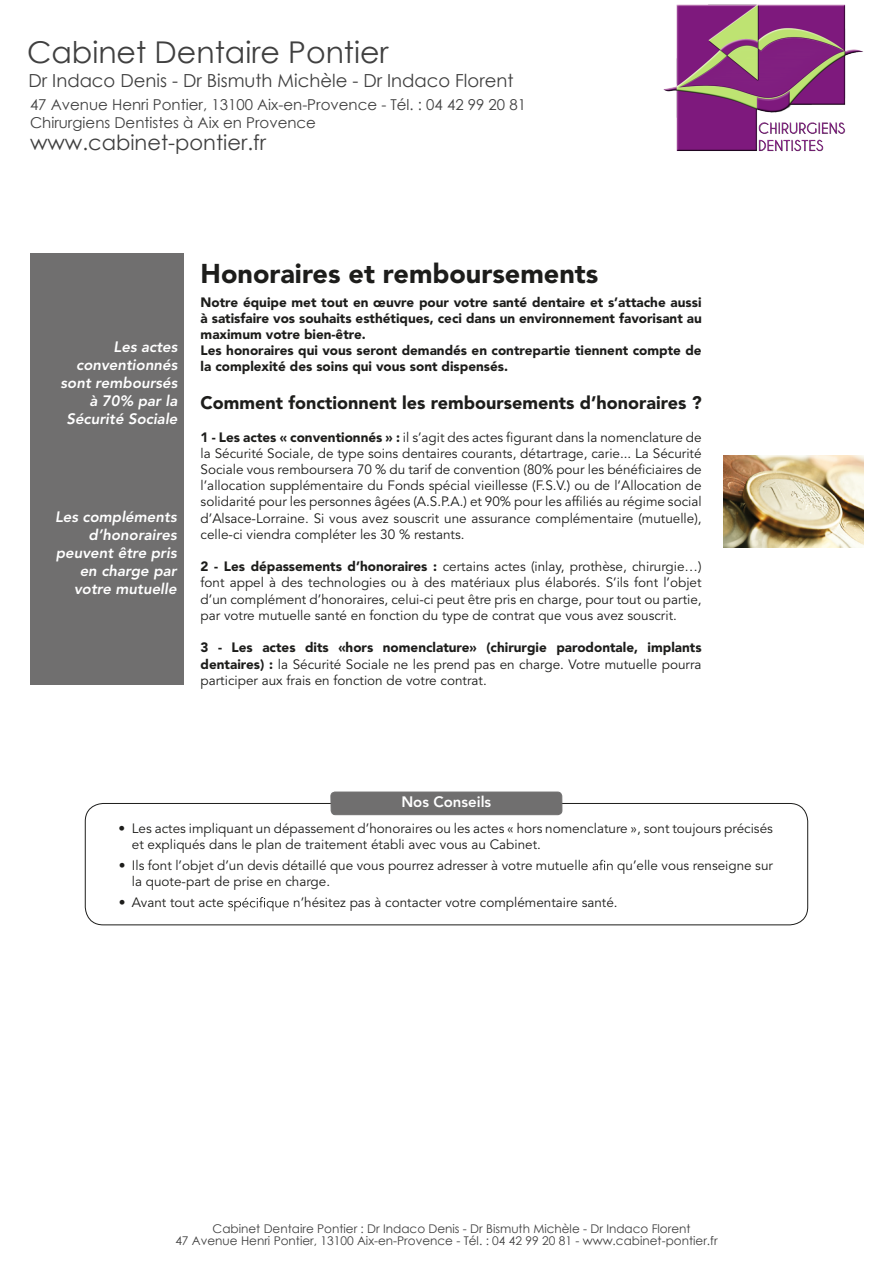
<style>
.page{position:relative;width:893px;height:1263px;background:#fff}
.page>*{position:absolute;margin:0;border:0;box-sizing:border-box;transform-origin:0 0}
.t1{font:30px "Century Gothic";color:#404040}
.t2{font:900 27px "Avenir LT Std";color:#1d1d1b}
.t3{font:21px "Century Gothic";color:#404040}
.t4{font:900 18px "Avenir LT Std";color:#1d1d1b}
.t5{font:18px "Century Gothic";color:#404040}
.t6{font:italic 800 15px/18px "Avenir LT Std";color:#fff;text-align:right}
.t7{font:15px/18px "Century Gothic";color:#404040}
.t8{font:800 15px "Avenir LT Std";color:#fff}
.t9{font:13.5px/16.2px "Avenir LT Std";color:#1d1d1b;text-align:justify}
.t10{font:900 13.5px/16.2px "Avenir LT Std";color:#1d1d1b}
.t11{font:12px/12px "Century Gothic";color:#404040}
.s1{font-weight:900}
</style>
<div class="page">
<div style="left:30px;top:253px;width:154px;height:432px;background:#706f6f"></div>
<div style="left:85px;top:803px;width:723px;height:122px;border:1px solid #1d1d1b;border-radius:18px"></div>
<div style="left:331px;top:792px;width:231px;height:23px;background:#706f6f;border-radius:4px"></div>
<div style="left:330px;top:792px;width:232px;height:23px;border:1px solid #706f6f;border-radius:4px"></div>
<svg style="left:593px;top:860px;width:20px;height:10px"></svg>
<svg style="left:228px;top:897px;width:61px;height:14px"></svg>
<img style="left:724px;top:455px;width:139px;height:93px">
<img style="left:663px;top:4px;width:200px;height:148px">
<h1 class="t1" style="left:27px;top:31px;width:363px">Cabinet Dentaire Pontier</h1>
<h3 class="t5" style="left:28px;top:68px;width:487px">Dr Indaco Denis - Dr Bismuth Michèle - Dr Indaco Florent</h3>
<p class="t7" style="left:30px;top:95px;width:497px">47 Avenue Henri Pontier, 13100 Aix-en-Provence - Tél. : 04 42 99 20 81<br>Chirurgiens Dentistes à Aix en Provence</p>
<h3 class="t3" style="left:30px;top:128px;width:238px">www.cabinet-pontier.fr</h3>
<p class="t6" style="left:61px;top:338px;width:118px">Les actes conventionnés sont remboursés à 70% par la<br>Sécurité Sociale</p>
<p class="t6" style="left:55px;top:508px;width:123px">Les compléments d’honoraires peuvent être pris en charge par votre mutuelle</p>
<h2 class="t2" style="left:201px;top:257px;width:399px">Honoraires et remboursements</h2>
<p class="t10" style="left:201px;top:294px;width:503px">Notre équipe met tout en œuvre pour votre santé dentaire et s’attache aussi à satisfaire vos souhaits esthétiques, ceci dans un environnement favorisant au maximum votre bien-être.<br>Les honoraires qui vous seront demandés en contrepartie tiennent compte de la complexité des soins qui vous sont dispensés.</p>
<h3 class="t4" style="left:201px;top:392px;width:503px">Comment fonctionnent les remboursements d’honoraires ?</h3>
<p class="t9" style="left:201px;top:429px;width:503px"><span class="s1">1 - Les actes « conventionnés » :</span> il s’agit des actes figurant dans la nomenclature de la Sécurité Sociale, de type soins dentaires courants, détartrage, carie... La Sécurité Sociale vous remboursera 70 % du tarif de convention (80% pour les bénéficiaires de l’allocation supplémentaire du Fonds spécial vieillesse (F.S.V.) ou de l’Allocation de solidarité pour les personnes âgées (A.S.P.A.) et 90% pour les affiliés au régime social d’Alsace-Lorraine. Si vous avez souscrit une assurance complémentaire (mutuelle), celle-ci viendra compléter les 30 % restants.</p>
<p class="t9" style="left:201px;top:559px;width:503px"><span class="s1">2 - Les dépassements d’honoraires :</span> certains actes (inlay, prothèse, chirurgie…) font appel à des technologies ou à des matériaux plus élaborés. S’ils font l’objet d’un complément d’honoraires, celui-ci peut être pris en charge, pour tout ou partie, par votre mutuelle santé en fonction du type de contrat que vous avez souscrit.</p>
<p class="t9" style="left:201px;top:640px;width:503px"><span class="s1">3 - Les actes dits «hors nomenclature» (chirurgie parodontale, implants dentaires) :</span> la Sécurité Sociale ne les prend pas en charge. Votre mutuelle pourra participer aux frais en fonction de votre contrat.</p>
<p class="t8" style="left:401px;top:793px;width:91px">Nos Conseils</p>
<p class="t9" style="left:132px;top:820px;width:643px;text-indent:-14px">• Les actes impliquant un dépassement d’honoraires ou les actes « hors nomenclature », sont toujours précisés et expliqués dans le plan de traitement établi avec vous au Cabinet.</p>
<p class="t9" style="left:119px;top:858px;width:471px">• Ils font l’objet d’un devis détaillé que vous pourrez adresser à votre mutuelle</p>
<p class="t9" style="left:617px;top:858px;width:157px">qu’elle vous renseigne sur</p>
<p class="t9" style="left:132px;top:874px;width:200px">la quote-part de prise en charge.</p>
<p class="t9" style="left:119px;top:895px;width:106px">• Avant tout acte</p>
<p class="t9" style="left:293px;top:895px;width:326px">n’hésitez pas à contacter votre complémentaire santé.</p>
<p class="t11" style="left:175px;top:1222px;width:544px;text-indent:37px">Cabinet Dentaire Pontier : Dr Indaco Denis - Dr Bismuth Michèle - Dr Indaco Florent<br>47 Avenue Henri Pontier, 13100 Aix-en-Provence - Tél. : 04 42 99 20 81 - www.cabinet-pontier.fr</p>
</div>
